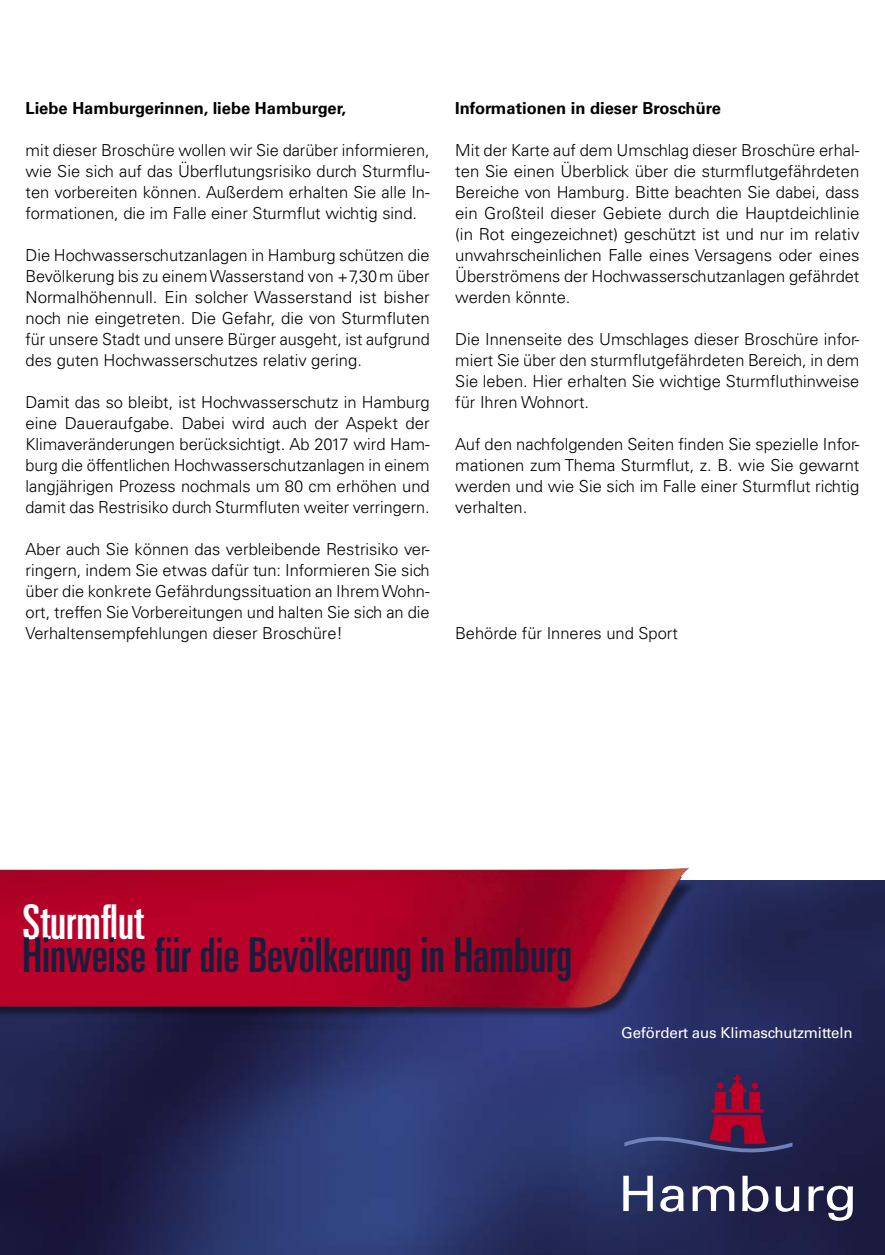
<style>
.page{position:relative;width:885px;height:1255px;background:#fff}
.page>*{position:absolute;margin:0;border:0;box-sizing:border-box;transform-origin:0 0}
.t1{font:ultra-condensed 48px "Univers LT";color:#171e3b}
.t2{font:ultra-condensed 48px "Univers LT";color:#fff}
.t3{font:300 16.5px/21px "Univers LT";color:#000;text-align:justify}
.t4{font:700 16.5px "Univers LT";color:#000}
.t5{font:15px "Univers LT";letter-spacing:-.01em;color:#fff}
</style>
<div class="page">
<img style="left:0;top:880px;width:884px;height:374px">
<img style="left:0;top:867px;width:704px;height:163px">
<svg style="left:624px;top:1074px;width:168px;height:81px"></svg>
<svg style="left:623px;top:1175px;width:29px;height:35px"></svg>
<svg style="left:660px;top:1185px;width:23px;height:26px"></svg>
<svg style="left:692px;top:1185px;width:42px;height:25px"></svg>
<svg style="left:742px;top:1175px;width:26px;height:36px"></svg>
<svg style="left:775px;top:1186px;width:24px;height:25px"></svg>
<svg style="left:808px;top:1185px;width:45px;height:35px"></svg>
<p class="t4" style="left:26px;top:98px;width:322px">Liebe Hamburgerinnen, liebe Hamburger,</p>
<p class="t3" style="left:26px;top:140px;width:405px">mit dieser Broschüre wollen wir Sie darüber informieren, wie Sie sich auf das Überflutungsrisiko durch Sturmflu&shy;ten vorbereiten können. Außerdem erhalten Sie alle In&shy;formationen, die im Falle einer Sturmflut wichtig sind.</p>
<p class="t3" style="left:26px;top:245px;width:405px">Die Hochwasserschutzanlagen in Hamburg schützen die Bevölkerung bis zu einem Wasserstand von +7,30m über Normalhöhennull. Ein solcher Wasserstand ist bisher noch nie eingetreten. Die Gefahr, die von Sturmfluten für unsere Stadt und unsere Bürger ausgeht, ist aufgrund des guten Hochwasserschutzes relativ gering.</p>
<p class="t3" style="left:26px;top:392px;width:405px">Damit das so bleibt, ist Hochwasserschutz in Hamburg eine Daueraufgabe. Dabei wird auch der Aspekt der Klimaveränderungen berücksichtigt. Ab 2017 wird Ham&shy;burg die öffentlichen Hochwasserschutzanlagen in einem langjährigen Prozess nochmals um 80 cm erhöhen und damit das Restrisiko durch Sturmfluten weiter verringern.</p>
<p class="t3" style="left:26px;top:539px;width:405px">Aber auch Sie können das verbleibende Restrisiko ver&shy;ringern, indem Sie etwas dafür tun: Informieren Sie sich über die konkrete Gefährdungssituation an Ihrem Wohn&shy;ort, treffen Sie Vorbereitungen und halten Sie sich an die Verhaltensempfehlungen dieser Broschüre!</p>
<p class="t4" style="left:455px;top:99px;width:267px">Informationen in dieser Broschüre</p>
<p class="t3" style="left:455px;top:140px;width:405px">Mit der Karte auf dem Umschlag dieser Broschüre erhal&shy;ten Sie einen Überblick über die sturmflutgefährdeten Bereiche von Hamburg. Bitte beachten Sie dabei, dass ein Großteil dieser Gebiete durch die Hauptdeichlinie (in Rot eingezeichnet) geschützt ist und nur im relativ unwahrscheinlichen Falle eines Versagens oder eines Überströmens der Hochwasserschutzanlagen gefährdet werden könnte.</p>
<p class="t3" style="left:455px;top:329px;width:405px">Die Innenseite des Umschlages dieser Broschüre infor&shy;miert Sie über den sturmflutgefährdeten Bereich, in dem Sie leben. Hier erhalten Sie wichtige Sturmfluthinweise für Ihren Wohnort.</p>
<p class="t3" style="left:455px;top:434px;width:405px">Auf den nachfolgenden Seiten finden Sie spezielle Infor&shy;mationen zum Thema Sturmflut, z. B. wie Sie gewarnt werden und wie Sie sich im Falle einer Sturmflut richtig verhalten.</p>
<p class="t3" style="left:455px;top:623px;width:224px">Behörde für Inneres und Sport</p>
<h1 class="t2" style="left:23px;top:895px;width:123px">Sturmflut</h1>
<h1 class="t1" style="left:23px;top:927px;width:551px">Hinweise für die Bevölkerung in Hamburg</h1>
<p class="t5" style="left:621px;top:1023px;width:233px">Gefördert aus Klimaschutzmitteln</p>
</div>
